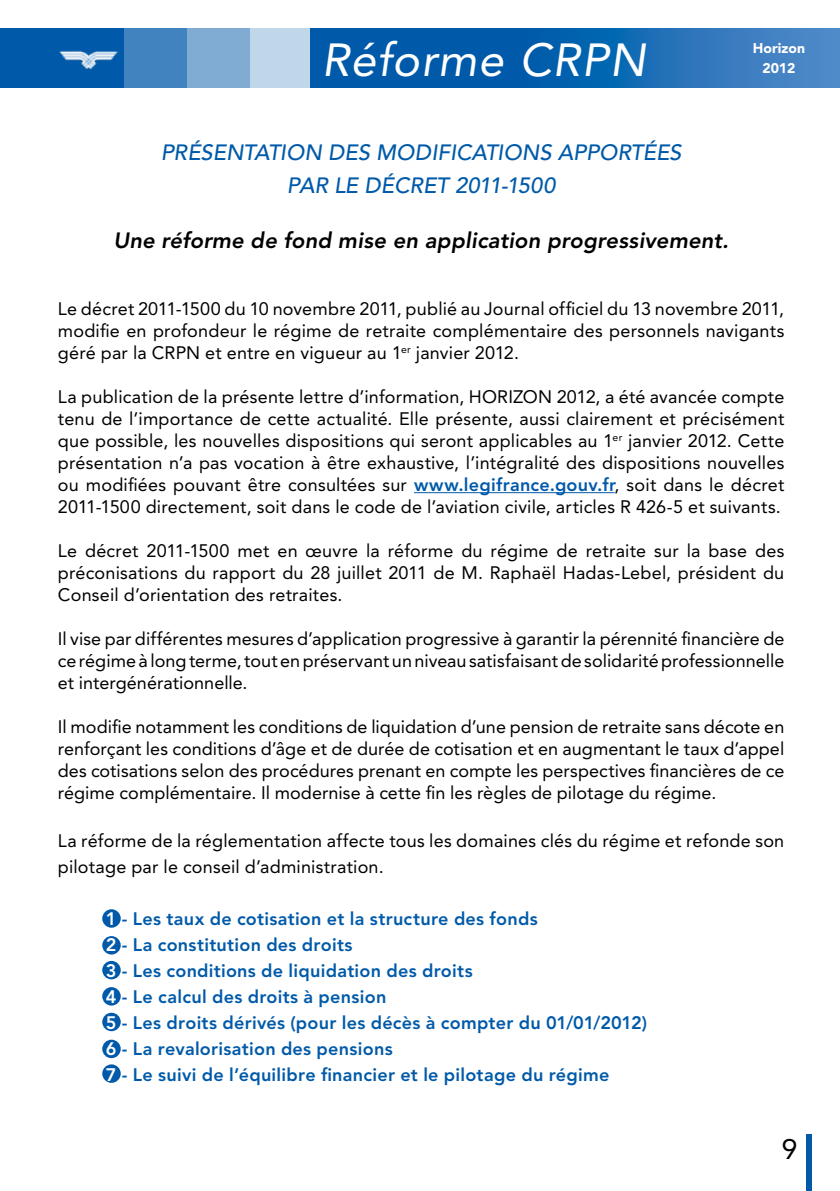
<style>
.page{position:relative;width:840px;height:1191px;background:#fff}
.page>*{position:absolute;margin:0;border:0;box-sizing:border-box;transform-origin:0 0}
.t1{font:italic 46px "Avenir";letter-spacing:.015em;color:#fff}
.t2{font:28px "Avenir";color:#000}
.t3{font:italic 500 22px/33.4px "Avenir";letter-spacing:-.005em;color:#005aa9;text-align:center}
.t4{font:italic 800 22px "Avenir";letter-spacing:.01em;color:#000}
.t5{font:18px/22px "Avenir";letter-spacing:.01em;color:#000;text-align:justify}
.t6{font:800 18px/26px "Avenir";letter-spacing:.015em;color:#005aa9}
.t7{font:900 14px "Avenir";color:#fff}
.s1{font-weight:800;color:#005aa9}
.s2{color:#fff}
</style>
<div class="page">
<div style="left:102px;top:909px;width:19px;height:18px;background:#005aa9;border-radius:50%"></div>
<div style="left:102px;top:936px;width:19px;height:18px;background:#005aa9;border-radius:50%"></div>
<div style="left:102px;top:961px;width:19px;height:18px;background:#005aa9;border-radius:50%"></div>
<div style="left:102px;top:987px;width:19px;height:18px;background:#005aa9;border-radius:50%"></div>
<div style="left:102px;top:1012px;width:19px;height:19px;background:#005aa9;border-radius:50%"></div>
<div style="left:102px;top:1039px;width:19px;height:19px;background:#005aa9;border-radius:50%"></div>
<div style="left:102px;top:1064px;width:19px;height:18px;background:#005aa9;border-radius:50%"></div>
<div style="left:805px;top:1134px;width:6px;height:57px;background:#005aa9"></div>
<svg style="left:312px;top:28px;width:527px;height:60px;background:#1568b2"></svg>
<div style="left:0;top:28px;width:124px;height:60px;background:#005aa9"></div>
<div style="left:124px;top:28px;width:63px;height:60px;background:#4083be"></div>
<div style="left:187px;top:28px;width:62px;height:60px;background:#80acd4"></div>
<div style="left:249px;top:28px;width:63px;height:60px;background:#c0d6e9"></div>
<img style="left:59px;top:50px;width:59px;height:20px">
<hr style="left:414px;top:492px;width:200px;height:1px;background:#005aa9">
<h1 class="t1" style="left:321px;top:33px;width:325px">Réforme CRPN</h1>
<p class="t3" style="left:161px;top:136px;width:522px">PRÉSENTATION DES MODIFICATIONS APPORTÉES<br>PAR LE DÉCRET 2011-1500</p>
<p class="t4" style="left:113px;top:227px;width:616px">Une réforme de fond mise en application progressivement.</p>
<p class="t7" style="left:752px;top:40px;width:54px">Horizon</p>
<p class="t7" style="left:762px;top:60px;width:35px">2012</p>
<p class="t5" style="left:58px;top:298px;width:727px">Le décret 2011-1500 du 10 novembre 2011, publié au Journal officiel du 13 novembre 2011, modifie en profondeur le régime de retraite complémentaire des personnels navigants géré par la CRPN et entre en vigueur au 1<sup>er</sup> janvier 2012.</p>
<p class="t5" style="left:58px;top:385px;width:727px">La publication de la présente lettre d’information, HORIZON 2012, a été avancée compte tenu de l’importance de cette actualité. Elle présente, aussi clairement et précisément que possible, les nouvelles dispositions qui seront applicables au 1<sup>er</sup> janvier 2012. Cette présentation n’a pas vocation à être exhaustive, l’intégralité des dispositions nouvelles ou modifiées pouvant être consultées sur <span class="s1">www.legifrance.gouv.fr</span>, soit dans le décret 2011-1500 directement, soit dans le code de l’aviation civile, articles R 426-5 et suivants.</p>
<p class="t5" style="left:58px;top:539px;width:727px">Le décret 2011-1500 met en œuvre la réforme du régime de retraite sur la base des préconisations du rapport du 28 juillet 2011 de M. Raphaël Hadas-Lebel, président du Conseil d’orientation des retraites.</p>
<p class="t5" style="left:58px;top:627px;width:727px">Il vise par différentes mesures d’application progressive à garantir la pérennité financière de ce régime à long terme, tout en préservant un niveau satisfaisant de solidarité professionnelle et intergénérationnelle.</p>
<p class="t5" style="left:58px;top:715px;width:727px">Il modifie notamment les conditions de liquidation d’une pension de retraite sans décote en renforçant les conditions d’âge et de durée de cotisation et en augmentant le taux d’appel des cotisations selon des procédures prenant en compte les perspectives financières de ce régime complémentaire. Il modernise à cette fin les règles de pilotage du régime.</p>
<p class="t5" style="left:58px;top:827px;width:727px;line-height:26px">La réforme de la réglementation affecte tous les domaines clés du régime et refonde son pilotage par le conseil d’administration.</p>
<p class="t6" style="left:106px;top:905px;width:542px"><span class="s2">1</span> - Les taux de cotisation et la structure des fonds<br><span class="s2">2</span> - La constitution des droits<br><span class="s2">3</span> - Les conditions de liquidation des droits<br><span class="s2">4</span> - Le calcul des droits à pension<br><span class="s2">5</span> - Les droits dérivés (pour les décès à compter du 01/01/2012)<br><span class="s2">6</span> - La revalorisation des pensions<br><span class="s2">7</span> - Le suivi de l’équilibre financier et le pilotage du régime</p>
<h2 class="t2" style="left:781px;top:1133px;width:17px">9</h2>
</div>
